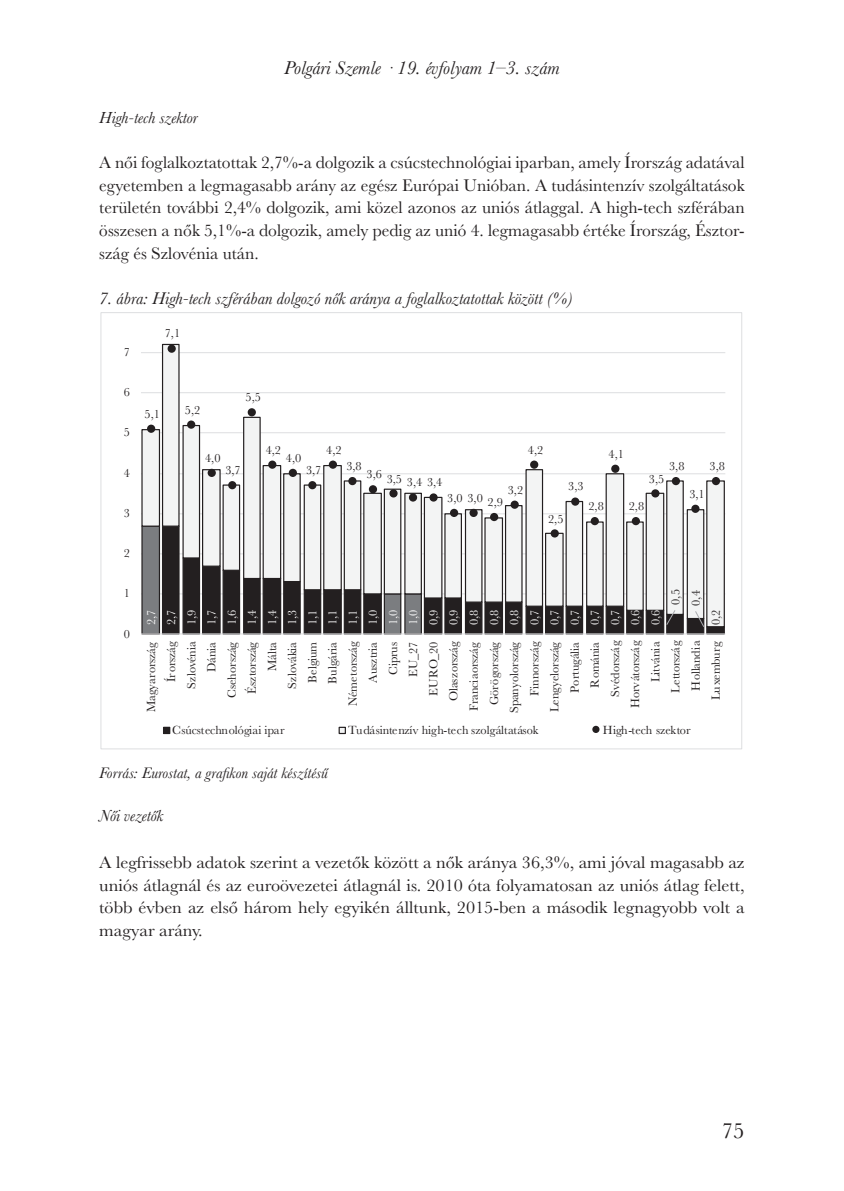
<style>
.page{position:relative;width:844px;height:1191px;background:#fff}
.page>*{position:absolute;margin:0;border:0;box-sizing:border-box;transform-origin:0 0}
.t1{font:22.75px "Baskerville";color:#231f20}
.t2{font:italic 19.25px "Baskerville";color:#231f20}
.Fôszöveg_KEZDÔ{font:17.5px/22.6px "Baskerville";color:#231f20;text-align:justify}
.Fôszöveg_KEZDÔ-2{font:17.5px/22.6px "Baskerville";color:#231f20;text-align:justify;scale:1.04 1}
.ÁBRA_és_TÁBLAcímek{font:italic 17.5px "Baskerville";color:#231f20}
._2__alcím__kurzív__9_5_11_5{font:italic 16.62px "Baskerville";color:#231f20}
.FORRÁS{font:italic 15.75px "Baskerville";color:#231f20}
.t3{font:12.25px/20.1px "Baskerville";color:#231f20}
.t4{font:12.25px/20.1px "Baskerville";color:#fff;text-align:justify}
</style>
<div class="page">
<div style="left:142px;top:526px;width:17px;height:108px;background:#7b7d80"></div>
<svg style="left:162px;top:628px;width:563px;height:5px"></svg>
<svg style="left:141px;top:344px;width:584px;height:284px"></svg>
<hr style="left:141px;top:633px;width:584px;height:1px;background:#dddee0">
<div style="left:147px;top:424px;width:8px;height:9px;background:#231f20;border-radius:50%"></div>
<div style="left:167px;top:344px;width:9px;height:9px;background:#231f20;border-radius:50%"></div>
<div style="left:187px;top:420px;width:8px;height:9px;background:#231f20;border-radius:50%"></div>
<div style="left:207px;top:469px;width:9px;height:8px;background:#231f20;border-radius:50%"></div>
<div style="left:228px;top:481px;width:8px;height:8px;background:#231f20;border-radius:50%"></div>
<div style="left:247px;top:408px;width:9px;height:8px;background:#231f20;border-radius:50%"></div>
<div style="left:268px;top:460px;width:8px;height:9px;background:#231f20;border-radius:50%"></div>
<div style="left:289px;top:469px;width:8px;height:8px;background:#231f20;border-radius:50%"></div>
<div style="left:308px;top:481px;width:8px;height:8px;background:#231f20;border-radius:50%"></div>
<div style="left:329px;top:460px;width:8px;height:9px;background:#231f20;border-radius:50%"></div>
<div style="left:348px;top:477px;width:8px;height:8px;background:#231f20;border-radius:50%"></div>
<div style="left:369px;top:485px;width:8px;height:8px;background:#231f20;border-radius:50%"></div>
<div style="left:389px;top:489px;width:8px;height:8px;background:#231f20;border-radius:50%"></div>
<div style="left:409px;top:493px;width:8px;height:8px;background:#231f20;border-radius:50%"></div>
<div style="left:429px;top:493px;width:8px;height:8px;background:#231f20;border-radius:50%"></div>
<div style="left:450px;top:509px;width:8px;height:8px;background:#231f20;border-radius:50%"></div>
<div style="left:469px;top:509px;width:8px;height:8px;background:#231f20;border-radius:50%"></div>
<div style="left:490px;top:513px;width:8px;height:8px;background:#231f20;border-radius:50%"></div>
<div style="left:510px;top:500px;width:8px;height:9px;background:#231f20;border-radius:50%"></div>
<div style="left:530px;top:460px;width:8px;height:9px;background:#231f20;border-radius:50%"></div>
<div style="left:550px;top:529px;width:8px;height:8px;background:#231f20;border-radius:50%"></div>
<div style="left:571px;top:497px;width:8px;height:9px;background:#231f20;border-radius:50%"></div>
<div style="left:590px;top:517px;width:8px;height:8px;background:#231f20;border-radius:50%"></div>
<div style="left:611px;top:464px;width:8px;height:9px;background:#231f20;border-radius:50%"></div>
<div style="left:631px;top:517px;width:8px;height:8px;background:#231f20;border-radius:50%"></div>
<div style="left:651px;top:489px;width:8px;height:8px;background:#231f20;border-radius:50%"></div>
<div style="left:671px;top:477px;width:8px;height:8px;background:#231f20;border-radius:50%"></div>
<div style="left:691px;top:505px;width:8px;height:8px;background:#231f20;border-radius:50%"></div>
<div style="left:711px;top:477px;width:8px;height:8px;background:#231f20;border-radius:50%"></div>
<svg style="left:665px;top:609px;width:11px;height:17px"></svg>
<svg style="left:694px;top:610px;width:10px;height:18px"></svg>
<div style="left:163px;top:727px;width:7px;height:6px;background:#231f20"></div>
<div style="left:163px;top:726px;width:7px;height:8px;border:1px solid #231f20"></div>
<svg style="left:340px;top:728px;width:4px;height:4px"></svg>
<div style="left:338px;top:726px;width:8px;height:8px;border:1px solid #231f20"></div>
<div style="left:592px;top:726px;width:7px;height:7px;background:#231f20;border-radius:50%"></div>
<h2 class="t2" style="left:284px;top:55px;width:277px">Polgári Szemle · 19. évfolyam 1–3. szám</h2>
<p class="_2__alcím__kurzív__9_5_11_5" style="left:99px;top:107px;width:100px">High-tech szektor</p>
<p class="Fôszöveg_KEZDÔ" style="left:99px;top:151px;width:646px">A női foglalkoztatottak 2,7%-a dolgozik a csúcstechnológiai iparban, amely Írország adatával egyetemben a legmagasabb arány az egész Európai Unióban. A tudásintenzív szolgáltatások területén további 2,4% dolgozik, ami közel azonos az uniós átlaggal. A high-tech szférában összesen a nők 5,1%-a dolgozik, amely pedig az unió 4. legmagasabb értéke Írország, Észtor&shy;szág és Szlovénia után.</p>
<p class="ÁBRA_és_TÁBLAcímek" style="left:99px;top:286px;width:475px">7. ábra: High-tech szférában dolgozó nők aránya a foglalkoztatottak között (%)</p>
<p class="t3" style="left:124px;top:342px;width:8px">7</p>
<p class="t3" style="left:124px;top:382px;width:8px">6</p>
<p class="t3" style="left:124px;top:422px;width:8px">5</p>
<p class="t3" style="left:124px;top:463px;width:8px">4</p>
<p class="t3" style="left:124px;top:503px;width:8px">3</p>
<p class="t3" style="left:124px;top:543px;width:8px">2</p>
<p class="t3" style="left:124px;top:583px;width:8px">1</p>
<p class="t3" style="left:124px;top:623px;width:8px">0</p>
<p class="t3" style="left:165px;top:323px;width:17px">7,1</p>
<p class="t3" style="left:145px;top:404px;width:17px">5,1</p>
<p class="t3" style="left:185px;top:400px;width:17px">5,2</p>
<p class="t3" style="left:245px;top:387px;width:17px">5,5</p>
<p class="t3" style="left:205px;top:448px;width:17px">4,0</p>
<p class="t3" style="left:225px;top:460px;width:17px">3,7</p>
<p class="t3" style="left:528px;top:440px;width:17px">4,2</p>
<p class="t3" style="left:265px;top:440px;width:17px">4,2</p>
<p class="t3" style="left:326px;top:440px;width:17px">4,2</p>
<p class="t3" style="left:608px;top:444px;width:17px">4,1</p>
<p class="t3" style="left:286px;top:448px;width:17px">4,0</p>
<p class="t3" style="left:669px;top:456px;width:17px">3,8</p>
<p class="t3" style="left:709px;top:456px;width:17px">3,8</p>
<p class="t3" style="left:346px;top:456px;width:17px">3,8</p>
<p class="t3" style="left:306px;top:460px;width:17px">3,7</p>
<p class="t3" style="left:366px;top:470px;width:77px">3,6 3,5 3,4 3,4</p>
<p class="t3" style="left:648px;top:468px;width:17px">3,5</p>
<p class="t3" style="left:568px;top:476px;width:17px">3,3</p>
<p class="t3" style="left:507px;top:480px;width:17px">3,2</p>
<p class="t3" style="left:689px;top:484px;width:17px">3,1</p>
<p class="t3" style="left:447px;top:488px;width:57px">3,0 3,0 2,9</p>
<p class="t3" style="left:588px;top:496px;width:17px">2,8</p>
<p class="t3" style="left:628px;top:496px;width:17px">2,8</p>
<p class="t3" style="left:548px;top:509px;width:17px">2,5</p>
<p class="t3" style="left:665px;top:605px;width:18px;rotate:-90deg">0,5<br>0,4</p>
<p class="t4" style="left:141px;top:625px;width:17px;rotate:-90deg">2,7<br>2,7<br>1,9<br>1,7<br>1,6<br>1,4<br>1,4<br>1,3<br>1,1<br>1,1<br>1,1<br>1,0<br>1,0<br>1,0<br>0,9<br>0,9<br>0,8<br>0,8<br>0,8<br>0,7<br>0,7<br>0,7<br>0,7<br>0,7<br>0,6<br>0,6</p>
<p class="t3" style="left:705px;top:625px;width:17px;rotate:-90deg">0,2</p>
<p class="t3" style="left:141px;top:713px;width:74px;text-align:right;rotate:-90deg">Magyarország<br>Írország<br>Szlovénia<br>Dánia<br>Csehország<br>Észtország<br>Málta<br>Szlovákia<br>Belgium<br>Bulgária<br>Németország<br>Ausztria<br>Ciprus<br>EU_27<br>EURO_20<br>Olaszország<br>Franciaország<br>Görögország<br>Spanyolország<br>Finnország<br>Lengyelország<br>Portugália<br>Románia<br>Svédország<br>Horvátország<br>Litvánia<br>Lettország<br>Hollandia<br>Luxemburg</p>
<p class="t3" style="left:172px;top:720px;width:114px">Csúcstechnológiai ipar</p>
<p class="t3" style="left:348px;top:720px;width:192px">Tudásintenzív high-tech szolgáltatások</p>
<p class="t3" style="left:602px;top:720px;width:89px">High-tech szektor</p>
<p class="FORRÁS" style="left:99px;top:762px;width:230px">Forrás: Eurostat, a grafikon saját készítésű</p>
<p class="_2__alcím__kurzív__9_5_11_5" style="left:99px;top:804px;width:65px">Női vezetők</p>
<p class="Fôszöveg_KEZDÔ-2" style="left:99px;top:851px;width:622px">A legfrissebb adatok szerint a vezetők között a nők aránya 36,3%, ami jóval magasabb az uniós átlagnál és az euroövezetei átlagnál is. 2010 óta folyamatosan az uniós átlag felett, több évben az első három hely egyikén álltunk, 2015-ben a második legnagyobb volt a magyar arány.</p>
<h1 class="t1" style="left:721px;top:1116px;width:24px">75</h1>
</div>
